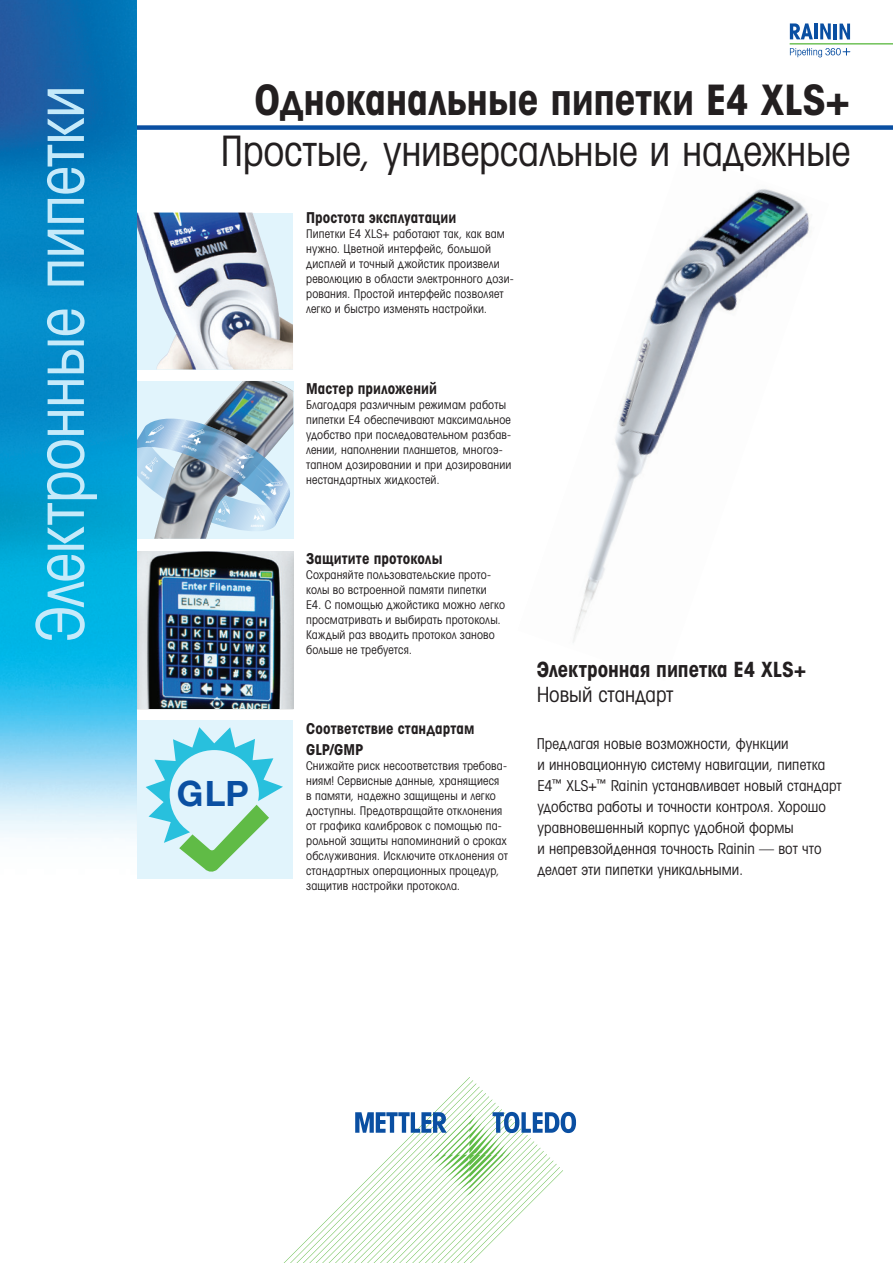
<style>
.page{position:relative;width:893px;height:1263px;background:#fff}
.page>*{position:absolute;margin:0;border:0;box-sizing:border-box;transform-origin:0 0}
.t1{font:66px "Avant Gardefor MT Bk";letter-spacing:-.015em;color:#c6eafa}
._2_Title_Book_28_34{font:42px "Avant Gardefor MT Bk";letter-spacing:-.01em;color:#231f20}
._2_Title_Book_28_34-2{font:42px "Avant Gardefor MT Bd";letter-spacing:-.005em;color:#231f20}
.t2{font:700 35.1px "Helvetica Neue";color:#0a4fa2}
._3_Subtitle_Bold_14{font:21px "Avant Gardefor MT Bd";letter-spacing:-.005em;color:#231f20}
._4_Subtitle_Book_14{font:21px "Avant Gardefor MT Bk";letter-spacing:-.01em;color:#231f20}
._7_Running_Text_10_1{font:15px/21px "Avant Gardefor MT Bk";color:#231f20}
._5_Running_Subhead_1{font:15px/21px "Avant Gardefor MT Bd";letter-spacing:.005em;color:#231f20}
._05_subhead_12_pt{font:12px/15px "Avant Gardefor MT Bk";letter-spacing:.01em;color:#231f20}
._11_Running_Text_10{font:12px/15px "Avant Gardefor MT Bk";letter-spacing:.01em;color:#231f20}
._06_captions{font:12px/15px "Avant Gardefor MT Bk";letter-spacing:.01em;color:#231f20}
.t3{font:700 condensed 3.15px "Avant Garde Com";color:#fff}
.t4{font:italic 700 condensed 2.7px "Avant Garde Com";color:#fff;scale:1.21 1}
</style>
<div class="page">
<div style="left:111px;top:125px;width:782px;height:5px;background:#0a4fa2"></div>
<svg style="left:284px;top:1077px;width:292px;height:186px"></svg>
<img style="left:136px;top:213px;width:157px;height:156px">
<div style="left:136px;top:721px;width:157px;height:158px;background:#e1f4fc"></div>
<svg style="left:146px;top:727px;width:137px;height:145px"></svg>
<div style="left:136px;top:381px;width:157px;height:158px;background:#e1f4fc"></div>
<img style="left:154px;top:381px;width:139px;height:158px">
<img style="left:136px;top:551px;width:157px;height:158px">
<img style="left:573px;top:189px;width:237px;height:454px">
<img style="left:0;top:0;width:136px;height:838px">
<hr style="left:790px;top:43px;width:103px;height:2px;background:#60bb46">
<svg style="left:790px;top:23px;width:23px;height:16px"></svg>
<hr style="left:814px;top:23px;width:4px;height:16px;background:#0a4fa2">
<svg style="left:820px;top:23px;width:11px;height:16px"></svg>
<hr style="left:834px;top:24px;width:3px;height:15px;background:#0a4fa2">
<svg style="left:839px;top:24px;width:11px;height:15px"></svg>
<svg style="left:790px;top:48px;width:60px;height:9px"></svg>
<img style="left:136px;top:414px;width:157px;height:121px">
<p class="t1" style="left:19px;top:642px;width:558px;rotate:-90deg">Электронные пипетки</p>
<p class="_2_Title_Book_28_34-2" style="left:255px;top:73px;width:597px">Одноканальные пипетки E4 XLS+</p>
<p class="_2_Title_Book_28_34" style="left:220px;top:125px;width:631px">Простые, универсальные и надежные</p>
<p class="_5_Running_Subhead_1" style="left:306px;top:207px;width:152px">Простота эксплуатации</p>
<p class="_06_captions" style="left:306px;top:226px;width:209px">Пипетки E4 XLS+ работают так, как вам нужно. Цветной интерфейс, большой дисплей и точный джойстик произвели революцию в области электронного дози&shy;рования. Простой интерфейс позволяет легко и быстро изменять настройки.</p>
<p class="t4" style="left:145px;top:440px;width:8px;rotate:-3deg">BASIC</p>
<p class="t3" style="left:183px;top:444px;width:17px;rotate:19deg">ADVANCED</p>
<p class="t3" style="left:264px;top:490px;width:13px;rotate:44deg">MANUAL</p>
<p class="t2" style="left:177px;top:762px;width:73px">GLP</p>
<p class="_5_Running_Subhead_1" style="left:306px;top:377px;width:132px">Мастер приложений</p>
<p class="_05_subhead_12_pt" style="left:306px;top:396px;width:207px">Благодаря различным режимам работы пипетки E4 обеспечивают максимальное удобство при последовательном разбав&shy;лении, наполнении планшетов, многоэ&shy;тапном дозировании и при дозировании нестандартных жидкостей.</p>
<p class="_5_Running_Subhead_1" style="left:306px;top:547px;width:138px">Защитите протоколы</p>
<p class="_05_subhead_12_pt" style="left:306px;top:567px;width:200px">Сохраняйте пользовательские прото&shy;колы во встроенной памяти пипетки E4. С помощью джойстика можно легко просматривать и выбирать протоколы.<br>Каждый раз вводить протокол заново больше не требуется.</p>
<p class="_5_Running_Subhead_1" style="left:306px;top:717px;width:170px">Соответствие стандартам<br>GLP/GMP</p>
<p class="_11_Running_Text_10" style="left:306px;top:758px;width:203px">Снижайте риск несоответствия требова&shy;ниям! Сервисные данные, хранящиеся<br>в памяти, надежно защищены и легко доступны. Предотвращайте отклонения от графика калибровок с помощью па&shy;рольной защиты напоминаний о сроках обслуживания. Исключите отклонения от стандартных операционных процедур, защитив настройки протокола.</p>
<p class="_3_Subtitle_Bold_14" style="left:537px;top:656px;width:271px">Электронная пипетка E4 XLS+</p>
<p class="_4_Subtitle_Book_14" style="left:537px;top:682px;width:138px">Новый стандарт</p>
<p class="_7_Running_Text_10_1" style="left:537px;top:732px;width:306px">Предлагая новые возможности, функции<br>и инновационную систему навигации, пипетка E4<sup>™</sup> XLS+<sup>™</sup> Rainin устанавливает новый стандарт удобства работы и точности контроля. Хорошо уравновешенный корпус удобной формы<br>и непревзойденная точность Rainin — вот что делает эти пипетки уникальными.</p>
</div>
